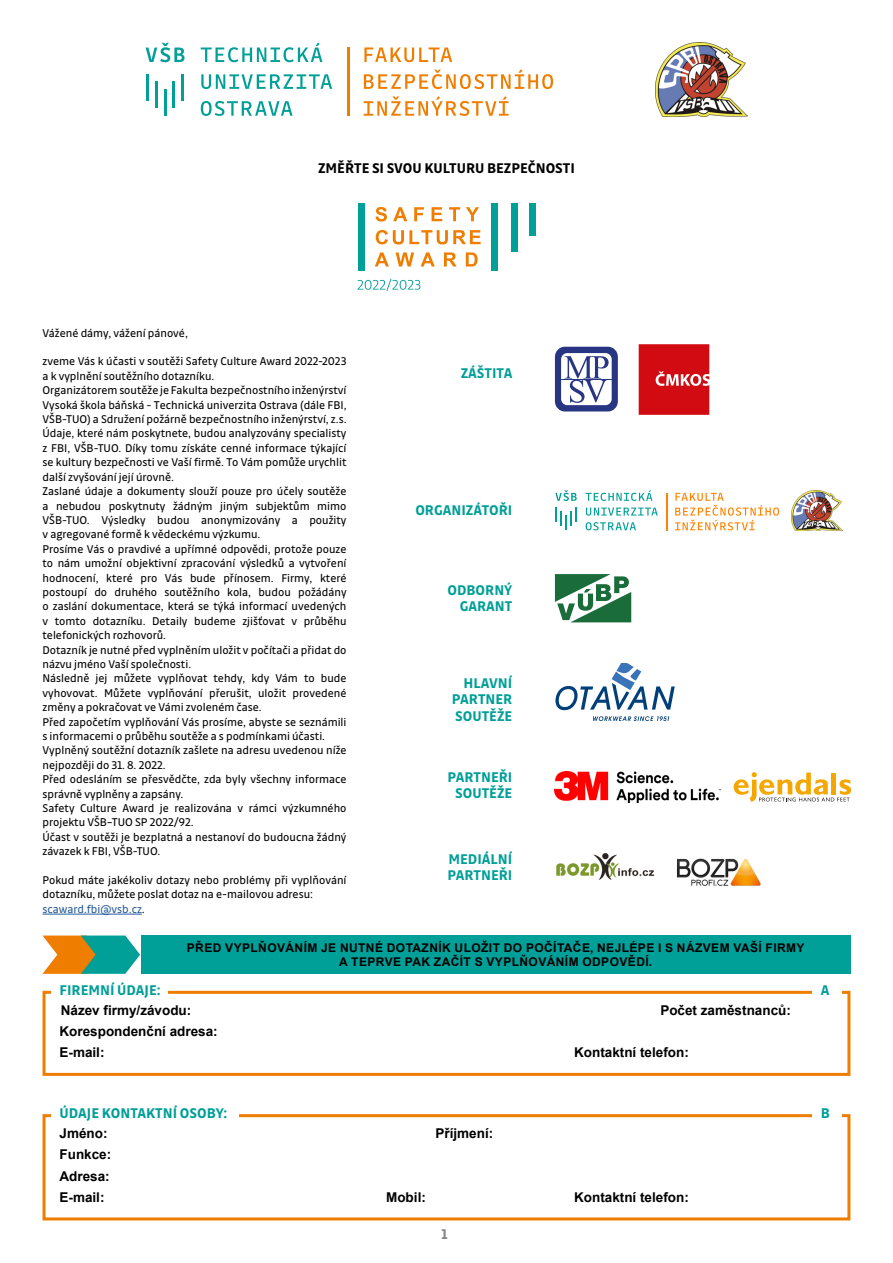
<style>
.page{position:relative;width:893px;height:1263px;background:#fff}
.page>*{position:absolute;margin:0;border:0;box-sizing:border-box;transform-origin:0 0}
.t1{font:700 15px/16.5px "Drive";color:#009f98;text-align:right}
.t2{font:700 15px "Drive";color:#000}
.t3{font:700 15px "Drive";color:#878787}
.t4{font:700 13.5px/21.3px "Arial";color:#000}
.t5{font:12px/14.4px "Drive";color:#000}
.t6{font:700 12px/14.4px "Arial";letter-spacing:.035em;color:#000;text-align:center}
.s1{color:#275b9b}
</style>
<div class="page">
<div style="left:43px;top:1114px;width:807px;height:106px;border:3px solid #ef7d00"></div>
<div style="left:43px;top:991px;width:807px;height:85px;border:3px solid #ef7d00"></div>
<div style="left:51px;top:1101px;width:188px;height:17px;background:#fff"></div>
<div style="left:51px;top:978px;width:117px;height:17px;background:#fff"></div>
<div style="left:141px;top:935px;width:709px;height:39px;background:#009f98"></div>
<svg style="left:43px;top:935px;width:97px;height:39px;background:#86a16d"></svg>
<div style="left:812px;top:1101px;width:30px;height:17px;background:#fff"></div>
<div style="left:812px;top:978px;width:30px;height:17px;background:#fff"></div>
<hr style="left:43px;top:914px;width:99px;height:1px;background:#275b9b">
<svg style="left:375px;top:207px;width:12px;height:14px"></svg>
<svg style="left:393px;top:207px;width:14px;height:14px"></svg>
<svg style="left:414px;top:207px;width:10px;height:14px"></svg>
<svg style="left:432px;top:207px;width:10px;height:14px"></svg>
<svg style="left:449px;top:207px;width:11px;height:14px"></svg>
<svg style="left:466px;top:207px;width:13px;height:14px"></svg>
<svg style="left:376px;top:230px;width:105px;height:14px"></svg>
<svg style="left:375px;top:252px;width:14px;height:14px"></svg>
<svg style="left:396px;top:252px;width:18px;height:14px"></svg>
<svg style="left:421px;top:252px;width:14px;height:14px"></svg>
<svg style="left:444px;top:252px;width:13px;height:14px"></svg>
<svg style="left:466px;top:252px;width:12px;height:14px"></svg>
<div style="left:358px;top:203px;width:7px;height:68px;background:#009f98"></div>
<div style="left:491px;top:203px;width:7px;height:68px;background:#009f98"></div>
<div style="left:511px;top:203px;width:7px;height:49px;background:#009f98"></div>
<div style="left:529px;top:203px;width:7px;height:33px;background:#009f98"></div>
<svg style="left:357px;top:279px;width:63px;height:12px"></svg>
<hr style="left:146px;top:74px;width:2px;height:27px;background:#009f98">
<hr style="left:173px;top:82px;width:2px;height:26px;background:#009f98">
<hr style="left:182px;top:74px;width:2px;height:27px;background:#009f98">
<hr style="left:164px;top:89px;width:2px;height:27px;background:#009f98">
<hr style="left:155px;top:82px;width:2px;height:26px;background:#009f98">
<svg style="left:146px;top:43px;width:39px;height:19px"></svg>
<svg style="left:201px;top:43px;width:121px;height:19px"></svg>
<svg style="left:201px;top:74px;width:131px;height:15px"></svg>
<svg style="left:201px;top:101px;width:92px;height:15px"></svg>
<svg style="left:364px;top:47px;width:88px;height:15px"></svg>
<svg style="left:364px;top:69px;width:189px;height:20px"></svg>
<svg style="left:364px;top:96px;width:145px;height:20px"></svg>
<hr style="left:347px;top:48px;width:2px;height:68px;background:#ef7d00">
<img style="left:655px;top:43px;width:92px;height:73px">
<svg style="left:556px;top:507px;width:20px;height:23px"></svg>
<svg style="left:555px;top:490px;width:22px;height:11px"></svg>
<svg style="left:586px;top:490px;width:66px;height:11px"></svg>
<svg style="left:586px;top:508px;width:72px;height:8px"></svg>
<svg style="left:586px;top:522px;width:50px;height:8px"></svg>
<svg style="left:675px;top:493px;width:104px;height:37px"></svg>
<hr style="left:666px;top:493px;width:1px;height:37px;background:#ff8300">
<img style="left:792px;top:490px;width:50px;height:40px">
<svg style="left:639px;top:344px;width:70px;height:71px;background:#d51b22"></svg>
<svg style="left:555px;top:347px;width:63px;height:64px"></svg>
<svg style="left:555px;top:574px;width:76px;height:48px"></svg>
<svg style="left:593px;top:716px;width:76px;height:5px"></svg>
<svg style="left:555px;top:663px;width:120px;height:47px"></svg>
<img style="left:555px;top:772px;width:166px;height:30px">
<svg style="left:734px;top:772px;width:117px;height:30px"></svg>
<img style="left:556px;top:853px;width:99px;height:27px">
<img style="left:677px;top:858px;width:84px;height:28px">
<p class="t2" style="left:318px;top:160px;width:258px">ZMĚŘTE SI SVOU KULTURU BEZPEČNOSTI</p>
<p class="t5" style="left:43px;top:325px;width:147px">Vážené dámy, vážení pánové,</p>
<p class="t5" style="left:43px;top:354px;width:306px">zveme Vás k účasti v soutěži Safety Culture Award 2022-2023 a k vyplnění soutěžního dotazníku.<br>Organizátorem soutěže je Fakulta bezpečnostního inženýrství Vysoká škola báňská - Technická univerzita Ostrava (dále FBI, VŠB-TUO) a Sdružení požárně bezpečnostního inženýrství, z.s.<br>Údaje, které nám poskytnete, budou analyzovány specialisty z FBI, VŠB‑TUO. Díky tomu získáte cenné informace týkající se kultury bezpečnosti ve Vaší firmě. To Vám pomůže urychlit další zvyšování její úrovně.<br>Zaslané údaje a dokumenty slouží pouze pro účely soutěže a nebudou poskytnuty žádným jiným subjektům mimo VŠB‑TUO. Výsledky budou anonymizovány a použity v agregované formě k vědeckému výzkumu.<br>Prosíme Vás o pravdivé a upřímné odpovědi, protože pouze to nám umožní objektivní zpracování výsledků a vytvoření hodnocení, které pro Vás bude přínosem. Firmy, které postoupí do druhého soutěžního kola, budou požádány o zaslání dokumentace, která se týká informací uvedených v tomto dotazníku. Detaily budeme zjišťovat v průběhu telefonických rozhovorů.<br>Dotazník je nutné před vyplněním uložit v počítači a přidat do názvu jméno Vaší společnosti.<br>Následně jej můžete vyplňovat tehdy, kdy Vám to bude vyhovovat. Můžete vyplňování přerušit, uložit provedené změny a pokračovat ve Vámi zvoleném čase.<br>Před započetím vyplňování Vás prosíme, abyste se seznámili s informacemi o průběhu soutěže a s podmínkami účasti.<br>Vyplněný soutěžní dotazník zašlete na adresu uvedenou níže nejpozději do 31. 8. 2022.<br>Před odesláním se přesvědčte, zda byly všechny informace správně vyplněny a zapsány.<br>Safety Culture Award je realizována v rámci výzkumného projektu VŠB–TUO SP 2022/92.<br>Účast v soutěži je bezplatná a nestanoví do budoucna žádný závazek k FBI, VŠB‑TUO.</p>
<p class="t5" style="left:43px;top:873px;width:306px">Pokud máte jakékoliv dotazy nebo problémy při vyplňování dotazníku, můžete poslat dotaz na e-mailovou adresu: <span class="s1">scaward.fbi@vsb.cz</span>.</p>
<p class="t1" style="left:461px;top:364px;width:53px">ZÁŠTITA</p>
<p class="t1" style="left:415px;top:501px;width:99px">ORGANIZÁTOŘI</p>
<p class="t1" style="left:447px;top:581px;width:66px">ODBORNÝ<br>GARANT</p>
<p class="t1" style="left:452px;top:674px;width:62px;text-align:justify;text-indent:11px">HLAVNÍ PARTNER SOUTĚŽE</p>
<p class="t1" style="left:447px;top:768px;width:66px;text-align:center">PARTNEŘI<br>SOUTĚŽE</p>
<p class="t1" style="left:447px;top:850px;width:66px;text-align:left">MEDIÁLNÍ<br>PARTNEŘI</p>
<p class="t1" style="left:60px;top:982px;width:103px">FIREMNÍ ÚDAJE:</p>
<p class="t6" style="left:187px;top:940px;width:619px">PŘED VYPLŇOVÁNÍM JE NUTNÉ DOTAZNÍK ULOŽIT DO POČÍTAČE, NEJLÉPE I S NÁZVEM VAŠÍ FIRMY<br>A TEPRVE PAK ZAČÍT S VYPLŇOVÁNÍM ODPOVĚDÍ.</p>
<p class="t4" style="left:61px;top:1000px;width:132px">Název firmy/závodu:</p>
<p class="t4" style="left:660px;top:1000px;width:132px">Počet zaměstnanců:</p>
<p class="t4" style="left:60px;top:1021px;width:160px">Korespondenční adresa:</p>
<p class="t4" style="left:60px;top:1042px;width:47px">E-mail:</p>
<p class="t4" style="left:574px;top:1042px;width:116px">Kontaktní telefon:</p>
<p class="t1" style="left:821px;top:982px;width:10px">A</p>
<p class="t1" style="left:60px;top:1105px;width:169px">ÚDAJE KONTAKTNÍ OSOBY:</p>
<p class="t1" style="left:821px;top:1105px;width:11px">B</p>
<p class="t4" style="left:60px;top:1123px;width:50px">Jméno:</p>
<p class="t4" style="left:435px;top:1123px;width:59px">Příjmení:</p>
<p class="t4" style="left:60px;top:1144px;width:53px">Funkce:<br>Adresa:</p>
<p class="t4" style="left:60px;top:1187px;width:47px">E-mail:</p>
<p class="t4" style="left:386px;top:1187px;width:41px">Mobil:</p>
<p class="t4" style="left:574px;top:1187px;width:116px">Kontaktní telefon:</p>
<p class="t3" style="left:441px;top:1225px;width:8px">1</p>
</div>
